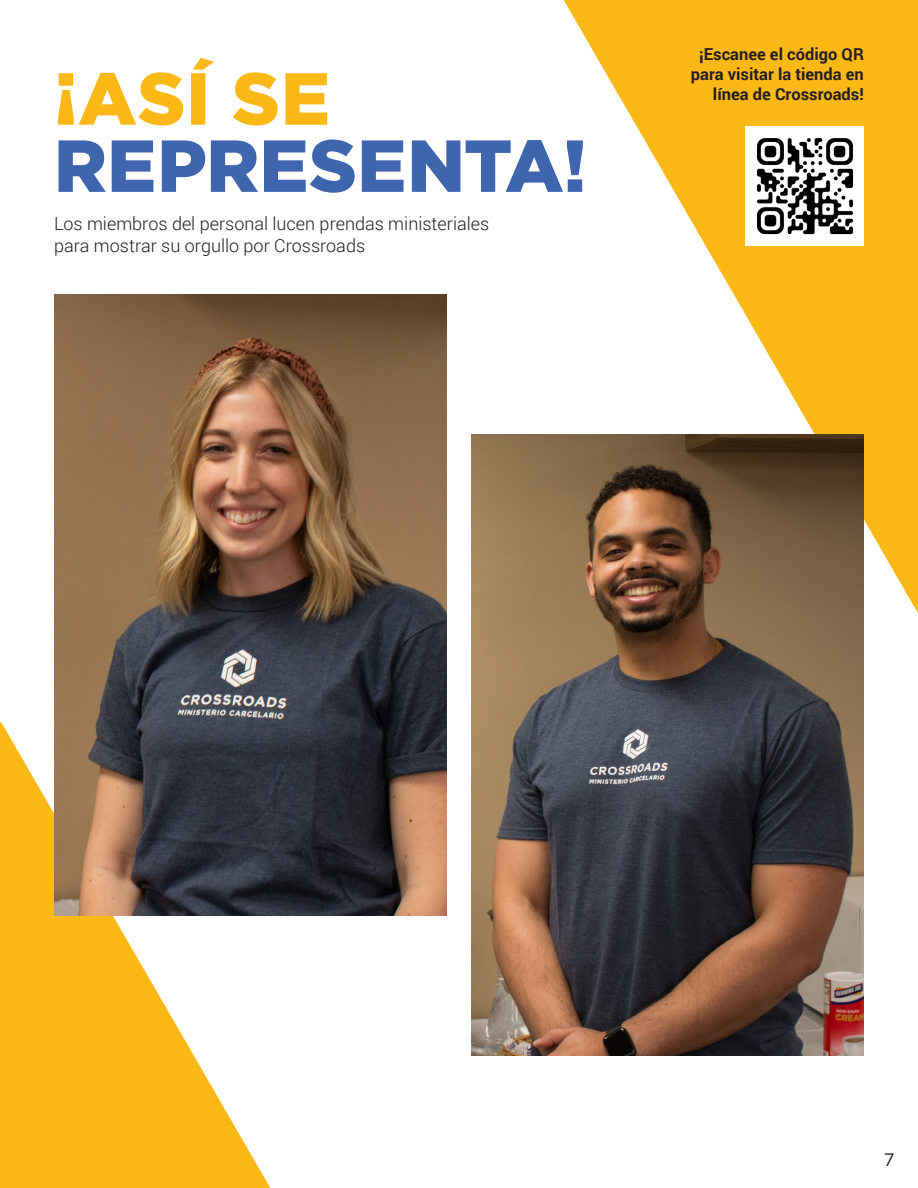
<style>
.page{position:relative;width:918px;height:1188px;background:#fff}
.page>*{position:absolute;margin:0;border:0;box-sizing:border-box;transform-origin:0 0}
.t1{font:900 73.5px "Gotham";letter-spacing:.005em;color:#3e65ae}
.t2{font:900 73.5px "Gotham";color:#fcb814}
.t3{font:300 18px "Roboto";color:#231f20}
.t4{font:18px "Gotham";color:#231f20}
.t5{font:700 16.5px/19.8px "Roboto";color:#231f20;text-align:right}
</style>
<div class="page">
<svg style="left:0;top:723px;width:270px;height:465px;fill:#fcb814"></svg>
<svg style="left:564px;top:0;width:354px;height:613px;fill:#fcb814"></svg>
<img style="left:54px;top:295px;width:393px;height:620px">
<img style="left:745px;top:127px;width:119px;height:118px">
<img style="left:471px;top:435px;width:393px;height:621px">
<p class="t2" style="left:54px;top:48px;width:278px">¡ASÍ SE</p>
<p class="t1" style="left:54px;top:115px;width:534px">REPRESENTA!</p>
<p class="t3" style="left:54px;top:211px;width:437px">Los miembros del personal lucen prendas ministeriales</p>
<p class="t3" style="left:54px;top:233px;width:313px">para mostrar su orgullo por Crossroads</p>
<p class="t5" style="left:691px;top:44px;width:175px">¡Escanee el código QR para visitar la tienda en línea de Crossroads!</p>
<p class="t4" style="left:884px;top:1148px;width:12px">7</p>
</div>
